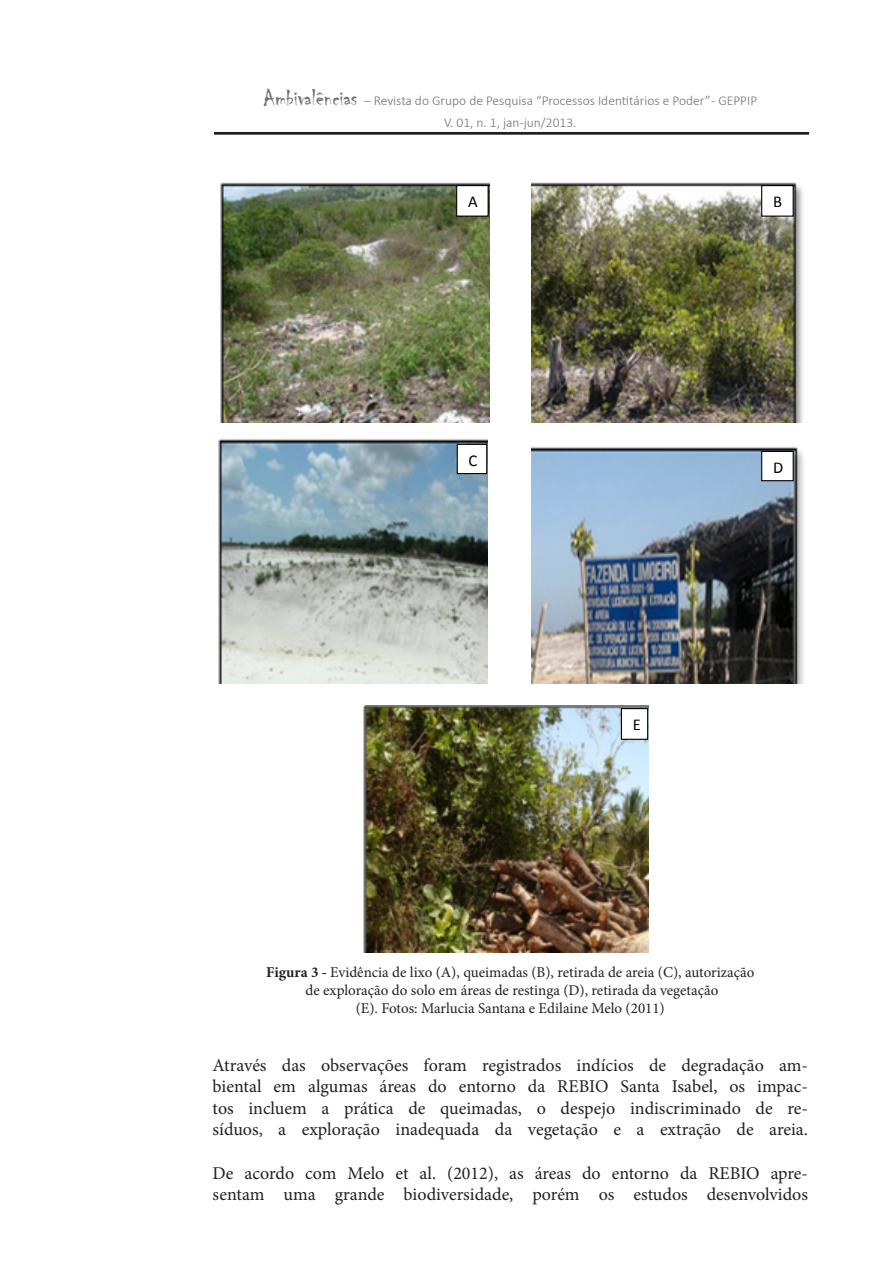
<style>
.page{position:relative;width:893px;height:1263px;background:#fff}
.page>*{position:absolute;margin:0;border:0;box-sizing:border-box;transform-origin:0 0}
.t1{font:18px/21.6px "Minion Pro";color:#231f20;text-align:justify}
.t2{font:16.5px "Calibri";color:#000}
.t3{font:15px "Minion Pro";color:#231f20}
.t4{font:300 13.5px "Calibri";color:#6f7073}
.s1{font-family:"Chiller";font-weight:400;font-size:24px}
.s2{font-weight:700}
</style>
<div class="page">
<img style="left:220px;top:182px;width:269px;height:240px">
<div style="left:457px;top:186px;width:31px;height:30px;background:#fff"></div>
<div style="left:456px;top:185px;width:33px;height:32px;border:1px solid #000"></div>
<img style="left:531px;top:182px;width:272px;height:240px">
<div style="left:762px;top:186px;width:31px;height:30px;background:#fff"></div>
<div style="left:761px;top:185px;width:33px;height:32px;border:1px solid #000"></div>
<img style="left:218px;top:439px;width:269px;height:244px">
<img style="left:531px;top:447px;width:273px;height:236px">
<div style="left:762px;top:451px;width:31px;height:30px;background:#fff"></div>
<div style="left:761px;top:451px;width:33px;height:30px;border:1px solid #000"></div>
<div style="left:457px;top:444px;width:30px;height:30px;background:#fff"></div>
<div style="left:457px;top:444px;width:30px;height:30px;border:1px solid #000"></div>
<img style="left:363px;top:705px;width:285px;height:247px">
<div style="left:621px;top:709px;width:27px;height:30px;background:#fff"></div>
<div style="left:621px;top:708px;width:27px;height:32px;border:1px solid #000"></div>
<div style="left:211px;top:130px;width:599px;height:6px;background:#231f20;opacity:.5"></div>
<p class="t4" style="left:263px;top:93px;width:496px"><span class="s1">Ambivalências</span> – Revista do Grupo de Pesquisa “Processos Identitários e Poder” - GEPPIP</p>
<p class="t4" style="left:444px;top:114px;width:134px">V. 01, n. 1, jan-jun/2013.</p>
<p class="t2" style="left:468px;top:191px;width:11px">A</p>
<p class="t2" style="left:773px;top:191px;width:11px">B</p>
<p class="t2" style="left:469px;top:450px;width:10px">C</p>
<p class="t2" style="left:773px;top:457px;width:12px">D</p>
<p class="t2" style="left:633px;top:714px;width:10px">E</p>
<p class="t3" style="left:266px;top:962px;width:490px"><span class="s2">Figura 3 -</span> Evidência de lixo (A), queimadas (B), retirada de areia (C), autorização</p>
<p class="t3" style="left:306px;top:980px;width:414px">de exploração do solo em áreas de restinga (D), retirada da vegetação</p>
<p class="t3" style="left:356px;top:998px;width:311px">(E). Fotos: Marlucia Santana e Edilaine Melo (2011)</p>
<p class="t1" style="left:213px;top:1054px;width:597px">Através das observações foram registrados indícios de degradação am&shy;biental em algumas áreas do entorno da REBIO Santa Isabel, os impac&shy;tos incluem a prática de queimadas, o despejo indiscriminado de re&shy;síduos, a exploração inadequada da vegetação e a extração de areia.</p>
<p class="t1" style="left:213px;top:1162px;width:597px">De acordo com Melo et al. (2012), as áreas do entorno da REBIO apre&shy;sentam uma grande biodiversidade, porém os estudos desenvolvidos</p>
</div>
